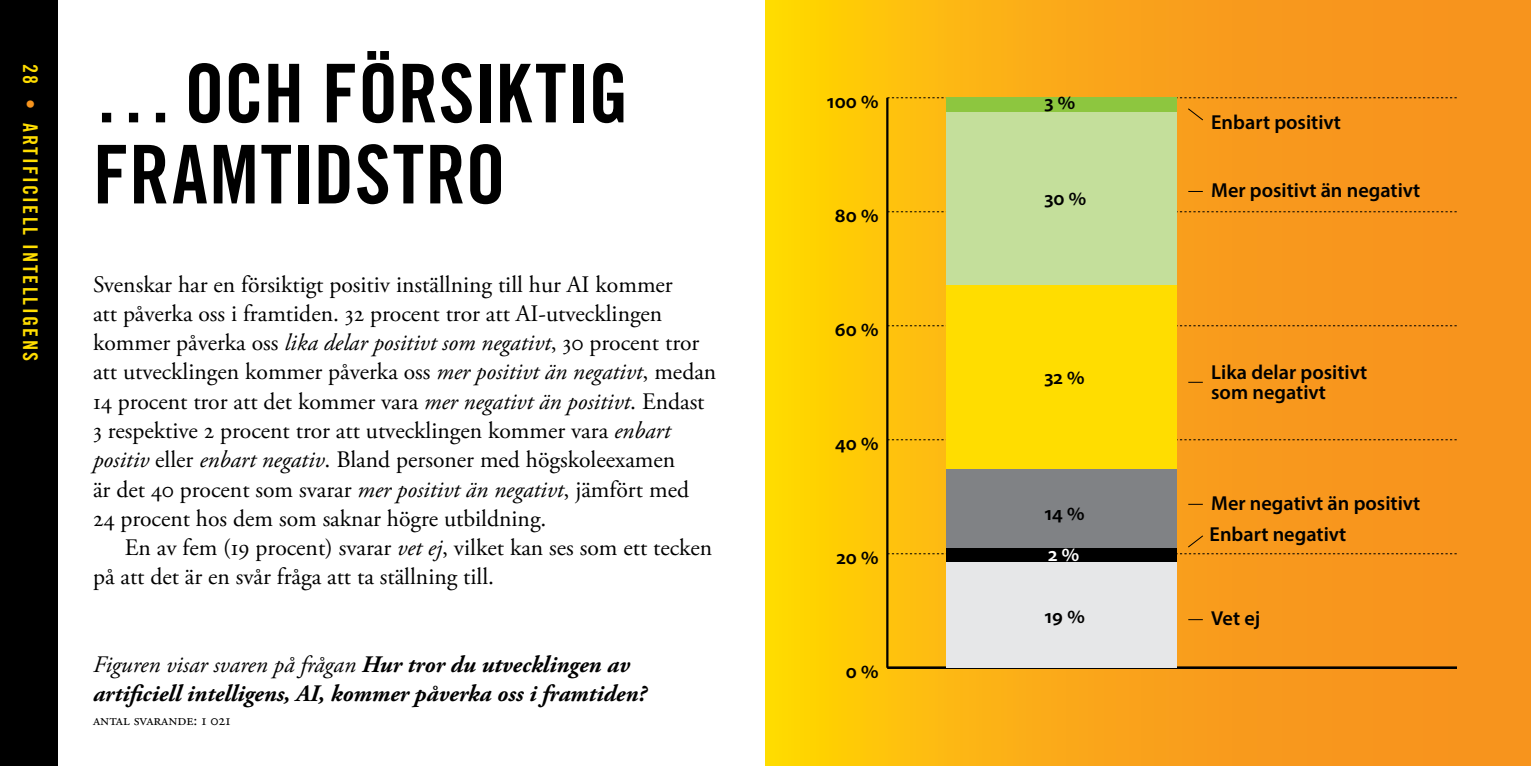
<style>
.page{position:relative;width:1531px;height:766px;background:#fff}
.page>*{position:absolute;margin:0;border:0;box-sizing:border-box;transform-origin:0 0}
.t1{font:81px/81px "Trade Gothic LT Std Bd Cn 20";letter-spacing:.005em;color:#000}
.t2{font:23.62px/29.2px "Adobe Garamond Pro";color:#000}
.t3{font:italic 700 23.62px/29.2px "Adobe Garamond Pro";color:#000}
.t4{font:600 20.25px/20.2px "Myriad Pro";color:#000}
.t5{font:20.25px "Trade Gothic LT Std Bd Cn 20";letter-spacing:.125em;color:#fd0}
.t6{font:600 20.25px "Myriad Pro";color:#fff}
.t7{font:15.75px "Adobe Garamond Pro";color:#000}
.s1{color:#f7941e}
.s2{font-style:italic}
.s3{font-weight:400}
</style>
<div class="page">
<svg style="left:765px;top:0;width:766px;height:765px;background:#f9a815"></svg>
<div style="left:0;top:0;width:57px;height:765px;background:#000"></div>
<hr style="left:886px;top:98px;width:2px;height:569px;background:#000">
<hr style="left:887px;top:666px;width:570px;height:2px;background:#000">
<svg style="left:888px;top:553px;width:569px;height:1px"></svg>
<svg style="left:888px;top:439px;width:569px;height:1px"></svg>
<svg style="left:888px;top:325px;width:569px;height:1px"></svg>
<svg style="left:888px;top:211px;width:569px;height:1px"></svg>
<svg style="left:887px;top:97px;width:570px;height:1px"></svg>
<div style="left:946px;top:98px;width:230px;height:14px;background:#8dc63f"></div>
<div style="left:946px;top:112px;width:230px;height:173px;background:#c4df9b"></div>
<div style="left:946px;top:285px;width:230px;height:184px;background:#fd0"></div>
<div style="left:946px;top:469px;width:230px;height:78px;background:#808285"></div>
<div style="left:946px;top:547px;width:230px;height:15px;background:#000"></div>
<div style="left:946px;top:562px;width:230px;height:105px;background:#e6e7e8"></div>
<svg style="left:1188px;top:619px;width:15px;height:1px"></svg>
<svg style="left:1188px;top:191px;width:15px;height:1px"></svg>
<svg style="left:1188px;top:504px;width:15px;height:1px"></svg>
<svg style="left:1188px;top:382px;width:15px;height:1px"></svg>
<svg style="left:1187px;top:535px;width:16px;height:12px"></svg>
<svg style="left:1187px;top:108px;width:16px;height:13px"></svg>
<p class="t5" style="left:43px;top:64px;width:299px;rotate:90deg">28 <span class="s1">•</span> ARTIFICIELL INTELLIGENS</p>
<h1 class="t1" style="left:93px;top:52px;width:537px">…OCH FÖRSIKTIG<br>FRAMTIDSTRO</h1>
<p class="t2" style="left:93px;top:270px;width:625px">Svenskar har en försiktigt positiv inställning till hur AI kommer<br>att påverka oss i framtiden. 32 procent tror att AI-utvecklingen kommer påverka oss <span class="s2">lika delar positivt som negativt</span>, 30 procent tror att utvecklingen kommer påverka oss <span class="s2">mer positivt än negativt</span>, medan 14 procent tror att det kommer vara <span class="s2">mer negativt än positivt</span>. Endast 3 respektive 2 procent tror att utvecklingen kommer vara <span class="s2">enbart positiv</span> eller <span class="s2">enbart negativ</span>. Bland personer med högskoleexamen<br>är det 40 procent som svarar <span class="s2">mer positivt än negativt</span>, jämfört med 24 procent hos dem som saknar högre utbildning.</p>
<p class="t2" style="left:93px;top:533px;width:621px;text-indent:32px">En av fem (19 procent) svarar <span class="s2">vet ej</span>, vilket kan ses som ett tecken på att det är en svår fråga att ta ställning till.</p>
<p class="t3" style="left:93px;top:650px;width:555px"><span class="s3">Figuren visar svaren på frågan</span> Hur tror du utvecklingen av artificiell intelligens, AI, kommer påverka oss i framtiden?</p>
<p class="t7" style="left:93px;top:710px;width:139px">Antal svarande: 1 021</p>
<p class="t4" style="left:827px;top:90px;width:53px">100 %</p>
<p class="t4" style="left:835px;top:204px;width:45px">80 %</p>
<p class="t4" style="left:835px;top:318px;width:45px">60 %</p>
<p class="t4" style="left:835px;top:432px;width:45px">40 %</p>
<p class="t4" style="left:836px;top:546px;width:44px">20 %</p>
<p class="t4" style="left:846px;top:660px;width:34px">0 %</p>
<p class="t4" style="left:1044px;top:91px;width:32px">3 %</p>
<p class="t4" style="left:1044px;top:187px;width:43px">30 %</p>
<p class="t4" style="left:1044px;top:367px;width:42px">32 %</p>
<p class="t4" style="left:1044px;top:502px;width:42px">14 %</p>
<p class="t6" style="left:1048px;top:541px;width:32px">2 %</p>
<p class="t4" style="left:1211px;top:111px;width:131px">Enbart positivt</p>
<p class="t4" style="left:1211px;top:179px;width:211px">Mer positivt än negativt</p>
<p class="t4" style="left:1211px;top:361px;width:157px">Lika delar positivt som negativt</p>
<p class="t4" style="left:1209px;top:487px;width:212px;line-height:31.3px">Mer negativt än positivt<br>Enbart negativt</p>
<p class="t4" style="left:1044px;top:605px;width:42px">19 %</p>
<p class="t4" style="left:1211px;top:607px;width:51px">Vet ej</p>
</div>
